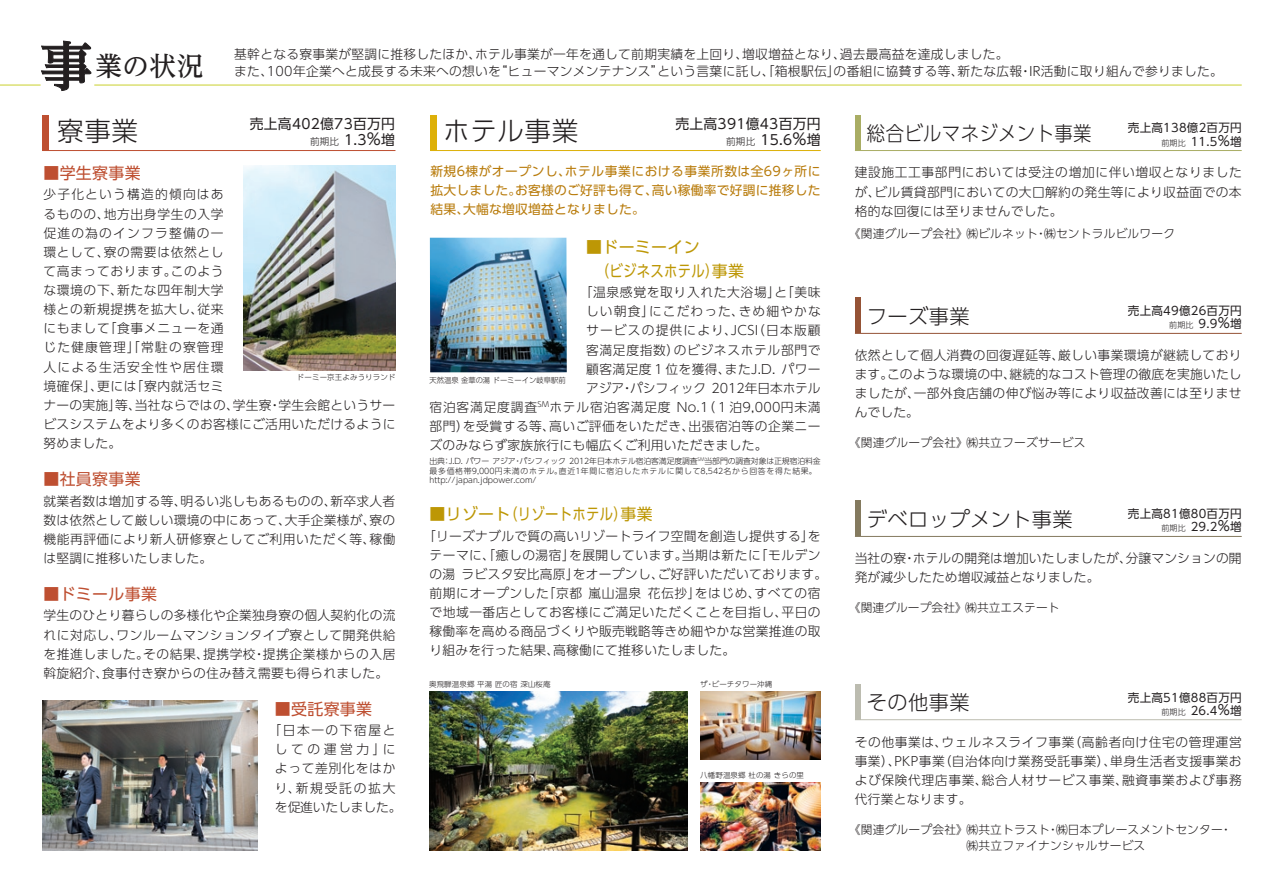
<style>
.page{position:relative;width:1263px;height:893px;background:#fff}
.page>*{position:absolute;margin:0;border:0;box-sizing:border-box;transform-origin:0 0}
.t1{font:300 26.55px "UD Shin Go Pro";letter-spacing:.02em;color:#231f20}
.t2{font:500 26.55px "UD Reimin Pro";color:#231f20}
.t3{font:300 20.25px "UD Shin Go Pro";letter-spacing:.02em;color:#231f20}
.t4{font:300 20.25px "UD Shin Go Pro";letter-spacing:.02em;color:#231f20;scale:.91 1}
.t5{font:15.9px/23.4px "UD Shin Go Pro";letter-spacing:.02em;color:#bd9705}
.t6{font:15.9px "UD Shin Go Pro";letter-spacing:.02em;color:#be4f31}
.t7{font:13.8px/15.8px "UD Shin Go Pro";letter-spacing:.02em;color:#231f20;text-align:right}
.t8{font:300 12.75px/19.2px "UD Shin Go Pro";letter-spacing:.03em;color:#231f20;text-align:justify}
.t9{font:300 12.75px/19.2px "UD Shin Go Pro";letter-spacing:.05em;color:#231f20}
.t10{font:12.75px/19.2px "UD Shin Go Pro";letter-spacing:.02em;color:#b87b0b;text-align:justify}
.t11{font:300 12.75px/19.2px "UD Shin Go Pro";letter-spacing:.01em;color:#231f20}
.t12{font:300 12.75px/19.2px "UD Shin Go Pro";letter-spacing:.12em;color:#231f20;text-align:center}
.t13{font:300 12.75px "UD Shin Go Pro";letter-spacing:.065em;color:#231f20}
.t14{font:300 12.75px "UD Shin Go Pro";letter-spacing:.09em;color:#231f20}
.t15{font:300 12.75px "UD Shin Go Pro";letter-spacing:-.01em;color:#231f20}
.t16{font:300 12.75px "UD Shin Go Pro";letter-spacing:.085em;color:#231f20}
.t17{font:300 11.7px/15.9px "UD Shin Go Pro";letter-spacing:.02em;color:#231f20}
.t18{font:11.55px/13px "UD Shin Go Pro";letter-spacing:.02em;color:#231f20;text-align:right}
.t19{font:300 7.8px/9.6px "UD Shin Go Pro";letter-spacing:.095em;color:#231f20;text-align:justify}
.t20{font:300 7.5px "UD Shin Go Pro";letter-spacing:.02em;color:#231f20}
.t21{font:300 7.5px "UD Shin Go Pro";color:#231f20}
.s1{font-size:53.1px}
.s2{font-weight:300;font-size:9.6px}
.s3{font-size:15.9px}
.s4{font-weight:300;font-size:7.95px}
.s5{font-size:13.8px}
</style>
<div class="page">
<hr style="left:94px;top:85px;width:1148px;height:1px;background:#cad02c">
<svg style="left:40px;top:40px;width:52px;height:51px"></svg>
<hr style="left:0;top:85px;width:41px;height:1px;background:#cad02c">
<div style="left:42px;top:115px;width:7px;height:35px;background:#be4f31"></div>
<hr style="left:42px;top:150px;width:353px;height:1px;background:#be4f31">
<div style="left:430px;top:115px;width:7px;height:35px;background:#ddb008"></div>
<hr style="left:430px;top:150px;width:391px;height:1px;background:#ddb008">
<div style="left:855px;top:115px;width:6px;height:35px;background:#a9ad64"></div>
<hr style="left:855px;top:150px;width:387px;height:1px;background:#a9ad64">
<div style="left:855px;top:501px;width:6px;height:35px;background:#847a5f"></div>
<hr style="left:855px;top:536px;width:387px;height:1px;background:#847a5f">
<div style="left:855px;top:298px;width:6px;height:35px;background:#955336"></div>
<hr style="left:855px;top:333px;width:387px;height:1px;background:#955336">
<div style="left:855px;top:684px;width:6px;height:35px;background:#bcbcb0"></div>
<hr style="left:855px;top:719px;width:387px;height:1px;background:#bcbcb0">
<img style="left:43px;top:701px;width:215px;height:149px">
<img style="left:243px;top:165px;width:152px;height:205px">
<img style="left:429px;top:691px;width:258px;height:159px">
<img style="left:700px;top:691px;width:121px;height:68px">
<img style="left:700px;top:782px;width:121px;height:68px">
<img style="left:430px;top:238px;width:137px;height:134px">
<h1 class="t2" style="left:40px;top:44px;width:165px"><span class="s1">事</span>業の状況</h1>
<p class="t8" style="left:234px;top:45px;width:990px;line-height:17px">基幹となる寮事業が堅調に推移したほか、ホテル事業が一年を通して前期実績を上回り、増収増益となり、過去最高益を達成しました。<br>また、100年企業へと成長する未来への想いを“ヒューマンメンテナンス”という言葉に託し、「箱根駅伝」の番組に協賛する等、新たな広報・IR活動に取り組んで参りました。</p>
<h1 class="t1" style="left:57px;top:109px;width:82px">寮事業</h1>
<p class="t7" style="left:250px;top:116px;width:147px">売上高402億73百万円<span class="s2">前期比</span> 1.3<span class="s3">%</span>増</p>
<h1 class="t1" style="left:443px;top:109px;width:136px">ホテル事業</h1>
<p class="t7" style="left:675px;top:116px;width:147px">売上高391億43百万円<span class="s2">前期比</span> 15.6<span class="s3">%</span>増</p>
<h2 class="t4" style="left:867px;top:117px;width:248px">総合ビルマネジメント事業</h2>
<p class="t18" style="left:1128px;top:121px;width:115px">売上高138億2百万円<span class="s4">前期比</span> 11.5<span class="s5">%</span>増</p>
<p class="t8" style="left:855px;top:163px;width:389px">建設施工工事部門においては受注の増加に伴い増収となりましたが、ビル賃貸部門においての大口解約の発生等により収益面での本格的な回復には至りませんでした。</p>
<p class="t17" style="left:849px;top:225px;width:328px">《関連グループ会社》㈱ビルネット・㈱セントラルビルワーク</p>
<p class="t10" style="left:430px;top:161px;width:392px">新規6棟がオープンし、ホテル事業における事業所数は全69ヶ所に拡大しました。お客様のご好評も得て、高い稼働率で好調に推移した結果、大幅な増収増益となりました。</p>
<p class="t6" style="left:43px;top:160px;width:99px">■学生寮事業</p>
<p class="t9" style="left:43px;top:184px;width:354px">少子化という構造的傾向はあ<br>るものの、地方出身学生の入学<br>促進の為のインフラ整備の一<br>環として、寮の需要は依然とし<br>て高まっております。このよう<br>な環境の下、新たな四年制大学<br>様との新規提携を拡大し、従来<br>にもまして「食事メニューを通<br>じた健康管理」「常駐の寮管理<br>人による生活安全性や居住環<br>境確保」、更には「寮内就活セミ<br>ナーの実施」等、当社ならではの、学生寮・学生会館というサービスシステムをより多くのお客様にご活用いただけるように努めました。</p>
<p class="t6" style="left:43px;top:466px;width:99px">■社員寮事業</p>
<p class="t8" style="left:43px;top:491px;width:353px">就業者数は増加する等、明るい兆しもあるものの、新卒求人者数は依然として厳しい環境の中にあって、大手企業様が、寮の機能再評価により新人研修寮としてご利用いただく等、稼働は堅調に推移いたしました。</p>
<p class="t6" style="left:43px;top:581px;width:115px">■ドミール事業</p>
<p class="t8" style="left:43px;top:605px;width:354px">学生のひとり暮らしの多様化や企業独身寮の個人契約化の流れに対応し、ワンルームマンションタイプ寮として開発供給を推進しました。その結果、提携学校・提携企業様からの入居斡旋紹介、食事付き寮からの住み替え需要も得られました。</p>
<p class="t6" style="left:275px;top:696px;width:99px">■受託寮事業</p>
<p class="t12" style="left:269px;top:720px;width:134px">「日本一の下宿屋としての運営力」によって差別化をはかり、新規受託の拡大を促進いたしました。</p>
<p class="t5" style="left:596px;top:235px;width:150px;text-indent:-10px">■ドーミーイン<br>（ビジネスホテル）事業</p>
<p class="t9" style="left:580px;top:282px;width:242px">「温泉感覚を取り入れた大浴場」と「美味</p>
<p class="t16" style="left:586px;top:301px;width:236px">しい朝食」にこだわった、きめ細やかな</p>
<p class="t14" style="left:586px;top:320px;width:236px">サービスの提供により、JCSI（日本版顧</p>
<p class="t9" style="left:586px;top:340px;width:236px">客満足度指数）のビジネスホテル部門で</p>
<p class="t8" style="left:586px;top:359px;width:236px">顧客満足度１位を獲得、またJ.D. パワー</p>
<p class="t15" style="left:586px;top:378px;width:236px">アジア・パシフィック 2012年日本ホテル</p>
<p class="t13" style="left:429px;top:397px;width:393px">宿泊客満足度調査<sup>SM</sup>ホテル宿泊客満足度 No.1（１泊9,000円未満</p>
<p class="t8" style="left:429px;top:416px;width:393px">部門）を受賞する等、高いご評価をいただき、出張宿泊等の企業ニー</p>
<p class="t8" style="left:429px;top:435px;width:340px">ズのみならず家族旅行にも幅広くご利用いただきました。</p>
<p class="t19" style="left:429px;top:456px;width:393px">出典：J.D. パワーアジア・パシフィック 2012年日本ホテル宿泊客満足度調査<sup>SM</sup>当部門の調査対象は正規宿泊料金最多価格帯9,000円未満のホテル。直近1年間に宿泊したホテルに関して8,542名から回答を得た結果。　http://japan.jdpower.com/</p>
<h2 class="t3" style="left:867px;top:300px;width:104px">フーズ事業</h2>
<p class="t18" style="left:1128px;top:304px;width:115px">売上高49億26百万円<span class="s4">前期比</span> 9.9<span class="s5">%</span>増</p>
<p class="t8" style="left:855px;top:345px;width:388px">依然として個人消費の回復遅延等、厳しい事業環境が継続しております。このような環境の中、継続的なコスト管理の徹底を実施いたしましたが、一部外食店舗の伸び悩み等により収益改善には至りませんでした。</p>
<p class="t17" style="left:849px;top:434px;width:238px">《関連グループ会社》㈱共立フーズサービス</p>
<p class="t20" style="left:297px;top:372px;width:100px">ドーミー京王よみうりランド</p>
<p class="t21" style="left:429px;top:374px;width:138px">天然温泉金華の湯ドーミーイン岐阜駅前</p>
<p class="t5" style="left:429px;top:502px;width:225px">■リゾート（リゾートホテル）事業</p>
<p class="t8" style="left:429px;top:526px;width:399px;text-align:left;text-indent:-6px">「リーズナブルで質の高いリゾートライフ空間を創造し提供する」をテーマに、「癒しの湯宿」を展開しています。当期は新たに「モルデンの湯ラビスタ安比高原」をオープンし、ご好評いただいております。前期にオープンした「京都嵐山温泉花伝抄」をはじめ、すべての宿で地域一番店としてお客様にご満足いただくことを目指し、平日の稼働率を高める商品づくりや販売戦略等きめ細やかな営業推進の取り組みを行った結果、高稼働にて推移いたしました。</p>
<h2 class="t3" style="left:867px;top:503px;width:207px">デベロップメント事業</h2>
<p class="t18" style="left:1128px;top:507px;width:115px">売上高81億80百万円<span class="s4">前期比</span> 29.2<span class="s5">%</span>増</p>
<p class="t11" style="left:855px;top:548px;width:388px">当社の寮・ホテルの開発は増加いたしましたが、分譲マンションの開発が減少したため増収減益となりました。</p>
<p class="t17" style="left:849px;top:599px;width:212px">《関連グループ会社》㈱共立エステート</p>
<p class="t20" style="left:429px;top:678px;width:123px">奥飛騨温泉郷平湯匠の宿深山桜庵</p>
<p class="t20" style="left:700px;top:678px;width:74px">ザ・ビーチタワー沖縄</p>
<h2 class="t3" style="left:867px;top:686px;width:104px">その他事業</h2>
<p class="t18" style="left:1128px;top:690px;width:115px">売上高51億88百万円<span class="s4">前期比</span> 26.4<span class="s5">%</span>増</p>
<p class="t8" style="left:855px;top:732px;width:388px">その他事業は、ウェルネスライフ事業（高齢者向け住宅の管理運営事業）、PKP事業（自治体向け業務受託事業）、単身生活者支援事業および保険代理店事業、総合人材サービス事業、融資事業および事務代行業となります。</p>
<p class="t17" style="left:966px;top:821px;width:267px;text-indent:-118px">《関連グループ会社》㈱共立トラスト・㈱日本プレースメントセンター・㈱共立ファイナンシャルサービス</p>
<p class="t20" style="left:700px;top:769px;width:105px">八幡野温泉郷杜の湯きらの里</p>
</div>
